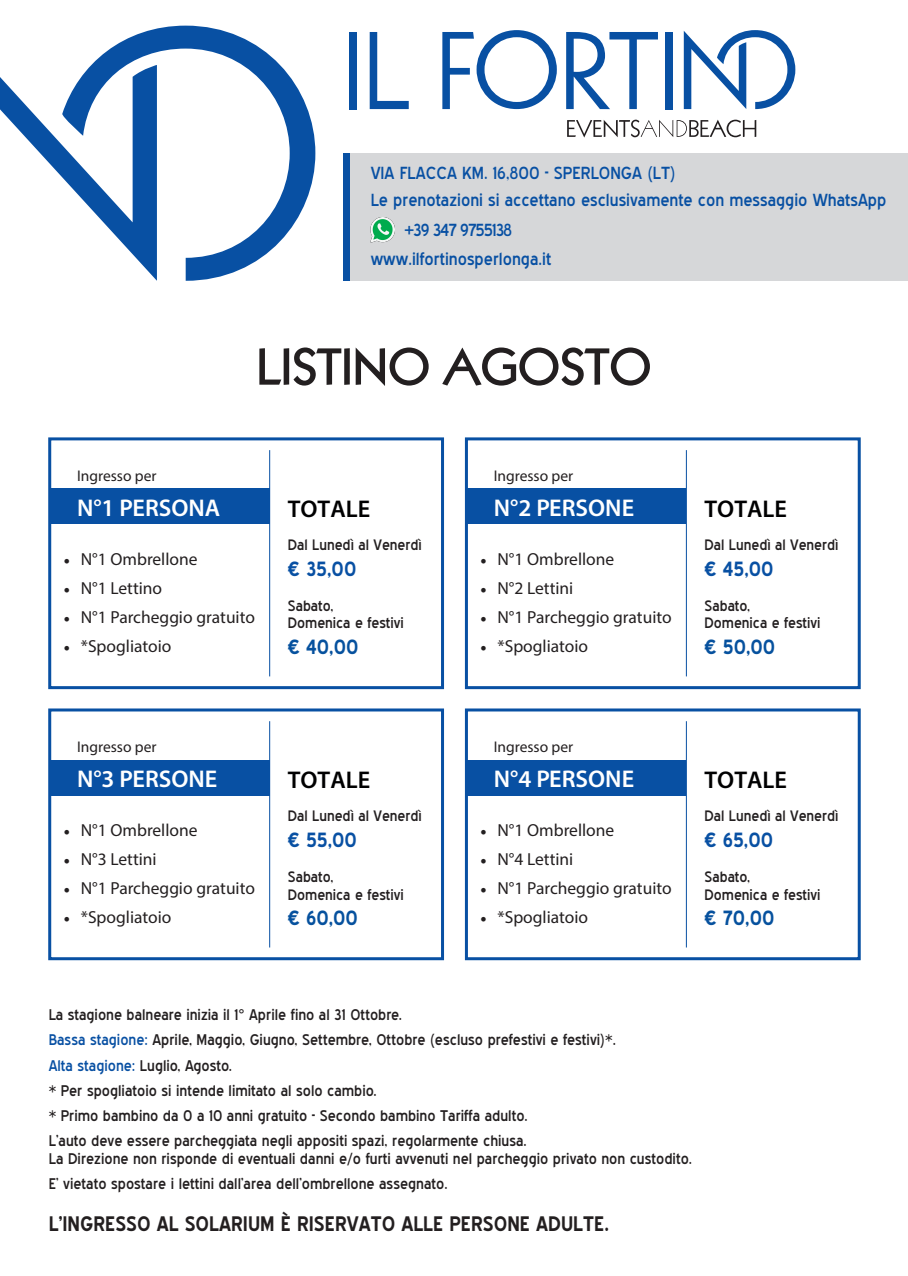
<style>
.page{position:relative;width:908px;height:1276px;background:#fff}
.page>*{position:absolute;margin:0;border:0;box-sizing:border-box;transform-origin:0 0}
.t1{font:800 50.4px "Kabel";color:#231f20}
.t2{font:600 24.2px "Myriad Pro";color:#fff}
.t3{font:600 24.2px "Myriad Pro";color:#000001}
.t4{font:700 20px "Blue Highway";color:#231f20}
.t5{font:700 19.6px "Blue Highway";color:#0850a3}
.t6{font:700 19.6px "Blue Highway";color:#06519e}
.t7{font:17.4px "Myriad Pro";color:#231f20}
.t8{font:17px "Blue Highway";color:#0850a3}
.t9{font:17px "Blue Highway";letter-spacing:-.06em;color:#0850a3}
.t10{font:15.5px "Myriad Pro";color:#231f20}
.t11{font:15px/25.2px "Blue Highway";color:#231f20}
.t12{font:14.7px/17.6px "Blue Highway";color:#231f20}
.s1{font-family:"Minion Pro"}
.s2{color:#0850a3}
</style>
<div class="page">
<div style="left:343px;top:153px;width:564px;height:128px;background:#d6d7d9"></div>
<div style="left:343px;top:153px;width:6px;height:128px;background:#0850a3"></div>
<svg style="left:157px;top:26px;width:158px;height:255px"></svg>
<svg style="left:0;top:28px;width:157px;height:253px"></svg>
<div style="left:349px;top:32px;width:8px;height:77px;background:#0850a3"></div>
<svg style="left:369px;top:32px;width:39px;height:77px"></svg>
<svg style="left:442px;top:30px;width:114px;height:79px"></svg>
<svg style="left:566px;top:32px;width:91px;height:77px"></svg>
<div style="left:664px;top:32px;width:8px;height:77px;background:#0850a3"></div>
<svg style="left:683px;top:30px;width:112px;height:79px"></svg>
<svg style="left:567px;top:120px;width:189px;height:18px"></svg>
<img style="left:370px;top:218px;width:25px;height:25px">
<div style="left:48px;top:437px;width:396px;height:252px;border:3px solid #0850a3"></div>
<div style="left:49px;top:488px;width:220px;height:36px;background:#0850a3"></div>
<hr style="left:269px;top:450px;width:1px;height:226px;background:#0850a3">
<div style="left:464px;top:437px;width:396px;height:252px;border:3px solid #0850a3"></div>
<div style="left:465px;top:488px;width:221px;height:36px;background:#0850a3"></div>
<hr style="left:685px;top:450px;width:1px;height:226px;background:#0850a3">
<hr style="left:269px;top:721px;width:1px;height:226px;background:#0850a3">
<div style="left:48px;top:708px;width:396px;height:252px;border:3px solid #0850a3"></div>
<div style="left:49px;top:759px;width:220px;height:36px;background:#0850a3"></div>
<div style="left:464px;top:708px;width:396px;height:252px;border:3px solid #0850a3"></div>
<div style="left:465px;top:759px;width:221px;height:36px;background:#0850a3"></div>
<hr style="left:685px;top:721px;width:1px;height:226px;background:#0850a3">
<p class="t8" style="left:370px;top:163px;width:306px">VIA FLACCA KM. 16,800 - SPERLONGA (LT)</p>
<p class="t8" style="left:370px;top:190px;width:517px">Le prenotazioni si accettano esclusivamente con messaggio WhatsApp</p>
<p class="t9" style="left:404px;top:219px;width:109px">+39 347 9755138</p>
<p class="t8" style="left:370px;top:249px;width:182px">www.ilfortinosperlonga.it</p>
<h1 class="t1" style="left:256px;top:338px;width:396px">LISTINO AGOSTO</h1>
<p class="t10" style="left:77px;top:466px;width:81px">Ingresso per</p>
<h2 class="t2" style="left:77px;top:492px;width:145px">N°1 PERSONA</h2>
<p class="t7" style="left:63px;top:548px;width:136px"><span class="s1">•</span> N°1 Ombrellone</p>
<p class="t7" style="left:63px;top:577px;width:100px"><span class="s1">•</span> N°1 Lettino</p>
<p class="t7" style="left:63px;top:606px;width:193px"><span class="s1">•</span> N°1 Parcheggio gratuito</p>
<p class="t7" style="left:63px;top:635px;width:110px"><span class="s1">•</span> *Spogliatoio</p>
<h2 class="t3" style="left:288px;top:493px;width:84px">TOTALE</h2>
<p class="t12" style="left:288px;top:536px;width:135px">Dal Lunedì al Venerdì</p>
<h3 class="t5" style="left:288px;top:557px;width:70px">€ 35,00</h3>
<p class="t12" style="left:288px;top:596px;width:117px">Sabato,<br>Domenica e festivi</p>
<h3 class="t6" style="left:288px;top:635px;width:72px">€ 40,00</h3>
<p class="t10" style="left:493px;top:466px;width:81px">Ingresso per</p>
<h2 class="t2" style="left:493px;top:492px;width:142px">N°2 PERSONE</h2>
<p class="t7" style="left:480px;top:548px;width:136px"><span class="s1">•</span> N°1 Ombrellone</p>
<p class="t7" style="left:480px;top:577px;width:95px"><span class="s1">•</span> N°2 Lettini</p>
<p class="t7" style="left:480px;top:606px;width:193px"><span class="s1">•</span> N°1 Parcheggio gratuito</p>
<p class="t7" style="left:480px;top:635px;width:110px"><span class="s1">•</span> *Spogliatoio</p>
<h2 class="t3" style="left:704px;top:493px;width:84px">TOTALE</h2>
<p class="t12" style="left:704px;top:536px;width:135px">Dal Lunedì al Venerdì</p>
<h3 class="t5" style="left:704px;top:557px;width:71px">€ 45,00</h3>
<p class="t12" style="left:704px;top:596px;width:117px">Sabato,<br>Domenica e festivi</p>
<h3 class="t6" style="left:704px;top:635px;width:72px">€ 50,00</h3>
<p class="t10" style="left:77px;top:737px;width:81px">Ingresso per</p>
<h2 class="t2" style="left:77px;top:763px;width:142px">N°3 PERSONE</h2>
<p class="t7" style="left:63px;top:819px;width:136px"><span class="s1">•</span> N°1 Ombrellone</p>
<p class="t7" style="left:63px;top:848px;width:95px"><span class="s1">•</span> N°3 Lettini</p>
<p class="t7" style="left:63px;top:877px;width:193px"><span class="s1">•</span> N°1 Parcheggio gratuito</p>
<p class="t7" style="left:63px;top:906px;width:110px"><span class="s1">•</span> *Spogliatoio</p>
<h2 class="t3" style="left:288px;top:764px;width:84px">TOTALE</h2>
<p class="t12" style="left:288px;top:807px;width:135px">Dal Lunedì al Venerdì</p>
<h3 class="t5" style="left:288px;top:828px;width:71px">€ 55,00</h3>
<p class="t12" style="left:288px;top:867px;width:117px">Sabato,<br>Domenica e festivi</p>
<h3 class="t6" style="left:288px;top:906px;width:71px">€ 60,00</h3>
<p class="t10" style="left:493px;top:737px;width:81px">Ingresso per</p>
<h2 class="t2" style="left:493px;top:763px;width:142px">N°4 PERSONE</h2>
<p class="t7" style="left:480px;top:819px;width:136px"><span class="s1">•</span> N°1 Ombrellone</p>
<p class="t7" style="left:480px;top:848px;width:95px"><span class="s1">•</span> N°4 Lettini</p>
<p class="t7" style="left:480px;top:877px;width:193px"><span class="s1">•</span> N°1 Parcheggio gratuito</p>
<p class="t7" style="left:480px;top:906px;width:110px"><span class="s1">•</span> *Spogliatoio</p>
<h2 class="t3" style="left:704px;top:764px;width:84px">TOTALE</h2>
<p class="t12" style="left:704px;top:807px;width:135px">Dal Lunedì al Venerdì</p>
<h3 class="t5" style="left:704px;top:828px;width:70px">€ 65,00</h3>
<p class="t12" style="left:704px;top:867px;width:117px">Sabato,<br>Domenica e festivi</p>
<h3 class="t6" style="left:704px;top:906px;width:71px">€ 70,00</h3>
<p class="t11" style="left:49px;top:1002px;width:568px">La stagione balneare inizia il 1° Aprile fino al 31 Ottobre.<br><span class="s2">Bassa stagione:</span> Aprile, Maggio, Giugno, Settembre, Ottobre (escluso prefestivi e festivi)*.<br><span class="s2">Alta stagione:</span> Luglio, Agosto.<br>* Per spogliatoio si intende limitato al solo cambio.<br>* Primo bambino da 0 a 10 anni gratuito - Secondo bambino Tariffa adulto.<br>L’auto deve essere parcheggiata negli appositi spazi, regolarmente chiusa.</p>
<p class="t11" style="left:49px;top:1146px;width:644px">La Direzione non risponde di eventuali danni e/o furti avvenuti nel parcheggio privato non custodito.<br>E’ vietato spostare i lettini dall’area dell’ombrellone assegnato.</p>
<h3 class="t4" style="left:49px;top:1212px;width:561px">L’INGRESSO AL SOLARIUM È RISERVATO ALLE PERSONE ADULTE.</h3>
</div>
